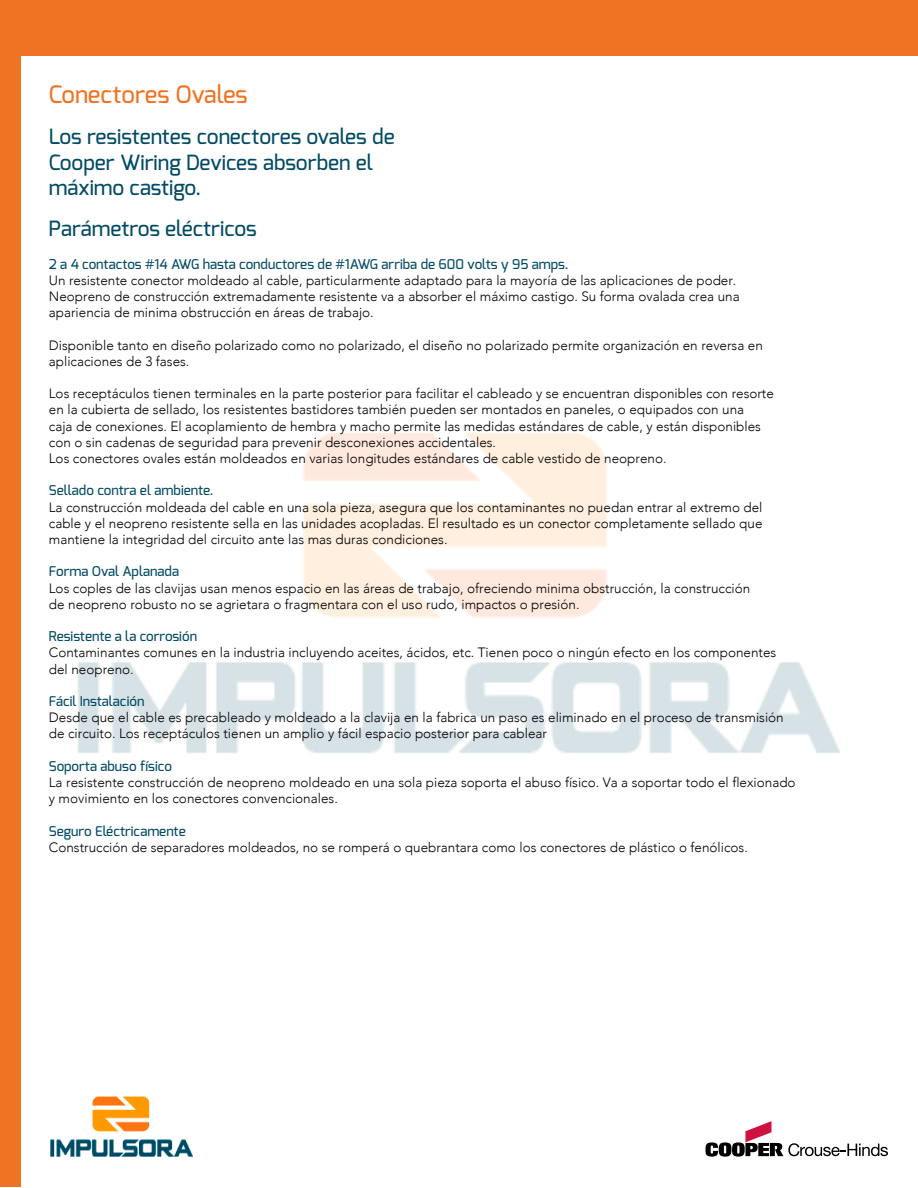
<style>
.page{position:relative;width:918px;height:1188px;background:#fff}
.page>*{position:absolute;margin:0;border:0;box-sizing:border-box;transform-origin:0 0}
.t1{font:500 24px "Exo";color:#ef7323}
.t2{font:500 21px/25.2px "Exo";color:#024a64}
.t3{font:300 13.5px/16.2px "Avenir";color:#000}
.t4{font:500 13.5px "Exo";color:#024a64}
</style>
<div class="page">
<img style="left:78px;top:433px;width:762px;height:320px">
<div style="left:0;top:0;width:20px;height:1186px;background:#ef7323"></div>
<div style="left:3px;top:0;width:914px;height:55px;background:#ef7323"></div>
<img style="left:50px;top:1097px;width:143px;height:60px">
<svg style="left:706px;top:1121px;width:182px;height:36px"></svg>
<h1 class="t1" style="left:49px;top:79px;width:200px">Conectores Ovales</h1>
<h2 class="t2" style="left:49px;top:124px;width:347px">Los resistentes conectores ovales de<br>Cooper Wiring Devices absorben el máximo castigo.</h2>
<h2 class="t2" style="left:49px;top:216px;width:209px">Parámetros eléctricos</h2>
<p class="t4" style="left:49px;top:255px;width:521px">2 a 4 contactos #14 AWG hasta conductores de #1AWG arriba de 600 volts y 95 amps.</p>
<p class="t3" style="left:49px;top:272px;width:692px">Un resistente conector moldeado al cable, particularmente adaptado para la mayoría de las aplicaciones de poder.<br>Neopreno de construcción extremadamente resistente va a absorber el máximo castigo. Su forma ovalada crea una apariencia de minima obstrucción en áreas de trabajo.</p>
<p class="t3" style="left:49px;top:337px;width:715px">Disponible tanto en diseño polarizado como no polarizado, el diseño no polarizado permite organización en reversa en aplicaciones de 3 fases.</p>
<p class="t3" style="left:49px;top:385px;width:727px">Los receptáculos tienen terminales en la parte posterior para facilitar el cableado y se encuentran disponibles con resorte en la cubierta de sellado, los resistentes bastidores también pueden ser montados en paneles, o equipados con una<br>caja de conexiones. El acoplamiento de hembra y macho permite las medidas estándares de cable, y están disponibles con o sin cadenas de seguridad para prevenir desconexiones accidentales.<br>Los conectores ovales están moldeados en varias longitudes estándares de cable vestido de neopreno.</p>
<p class="t4" style="left:49px;top:482px;width:166px">Sellado contra el ambiente.</p>
<p class="t3" style="left:49px;top:499px;width:715px;text-align:justify">La construcción moldeada del cable en una sola pieza, asegura que los contaminantes no puedan entrar al extremo del cable y el neopreno resistente sella en las unidades acopladas. El resultado es un conector completamente sellado que mantiene la integridad del circuito ante las mas duras condiciones.</p>
<p class="t4" style="left:49px;top:563px;width:132px">Forma Oval Aplanada</p>
<p class="t3" style="left:49px;top:580px;width:703px">Los coples de las clavijas usan menos espacio en las áreas de trabajo, ofreciendo minima obstrucción, la construcción de neopreno robusto no se agrietara o fragmentara con el uso rudo, impactos o presión.</p>
<p class="t4" style="left:49px;top:628px;width:150px">Resistente a la corrosión</p>
<p class="t3" style="left:49px;top:645px;width:729px">Contaminantes comunes en la industria incluyendo aceites, ácidos, etc. Tienen poco o ningún efecto en los componentes del neopreno.</p>
<p class="t4" style="left:49px;top:692px;width:97px">Fácil Instalación</p>
<p class="t3" style="left:49px;top:709px;width:736px">Desde que el cable es precableado y moldeado a la clavija en la fabrica un paso es eliminado en el proceso de transmisión de circuito. Los receptáculos tienen un amplio y fácil espacio posterior para cablear</p>
<p class="t4" style="left:49px;top:757px;width:125px">Soporta abuso físico</p>
<p class="t3" style="left:49px;top:774px;width:748px">La resistente construcción de neopreno moldeado en una sola pieza soporta el abuso físico. Va a soportar todo el flexionado y movimiento en los conectores convencionales.</p>
<p class="t4" style="left:49px;top:822px;width:138px">Seguro Eléctricamente</p>
<p class="t3" style="left:49px;top:839px;width:700px">Construcción de separadores moldeados, no se romperá o quebrantara como los conectores de plástico o fenólicos.</p>
</div>
